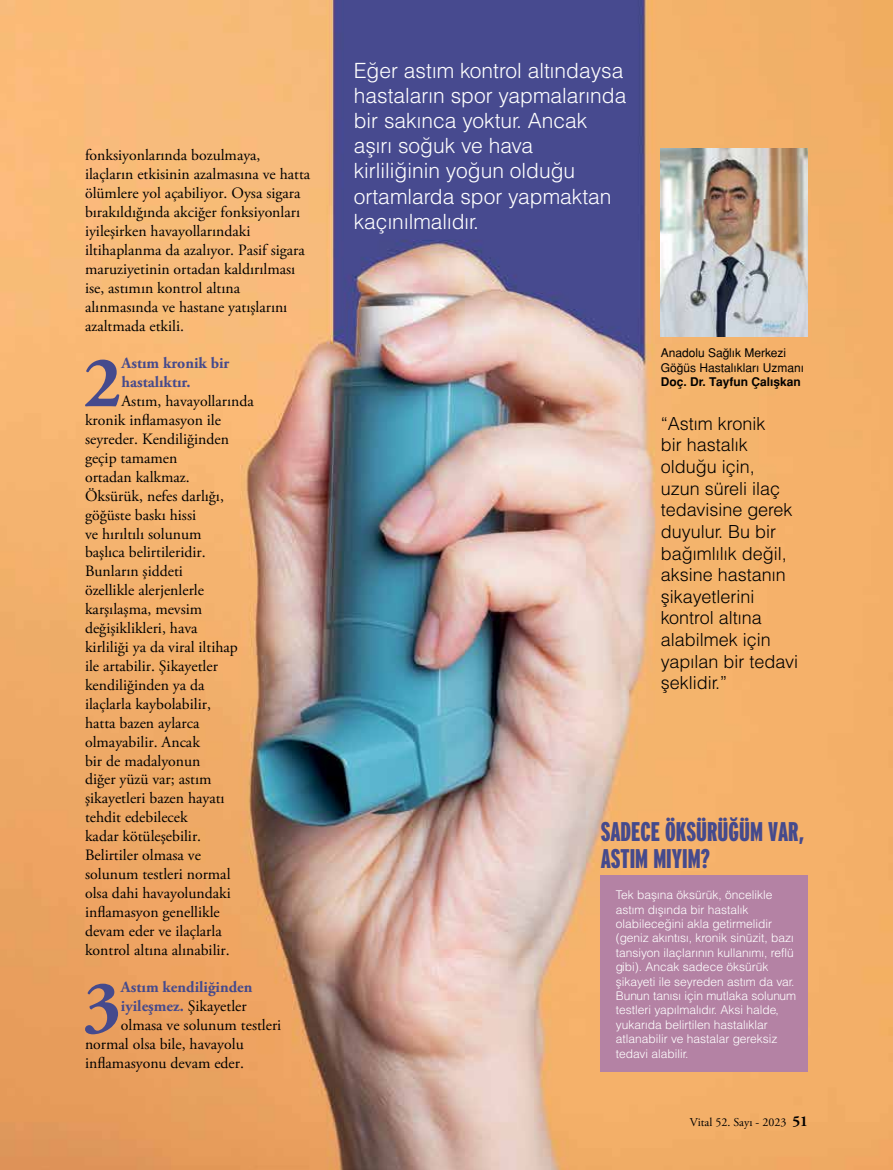
<style>
.page{position:relative;width:893px;height:1170px;background:#fff}
.page>*{position:absolute;margin:0;border:0;box-sizing:border-box;transform-origin:0 0}
.t1{font:700 72.75px "Adobe Garamond Pro";color:#454a8d}
.t2{font:900 extra-condensed 27px/27px "Interstate";color:#454a8d}
.t3{font:21px/25.2px "Helvetica Light Normal Tr";color:#fff}
.t4{font:18px/21.6px "Helvetica Light Normal Tr";color:#000}
.t5{font:15.75px/18.9px "Adobe Garamond Pro";color:#000}
.t6{font:700 15.75px/18.9px "Adobe Garamond Pro";color:#454a8d}
.t7{font:12px/14.4px "Helvetica Light Normal Tr";color:#fff}
.t8{font:12px/14.4px "Helvetica Normal Tr";color:#000}
.t9{font:700 12px "Helvetica Tr";color:#000}
.t10{font:12px "Adobe Garamond Pro";color:#000}
.s1{font-weight:400;color:#000}
.s2{font-weight:700;font-size:15px}
</style>
<div class="page">
<img style="left:0;top:0;width:893px;height:1169px">
<img style="left:661px;top:149px;width:147px;height:187px">
<div style="left:601px;top:875px;width:207px;height:196px;background:#b482a4"></div>
<p class="t5" style="left:85px;top:146px;width:227px">fonksiyonlarında bozulmaya, ilaçların etkisinin azalmasına ve hatta ölümlere yol açabiliyor. Oysa sigara bırakıldığında akciğer fonksiyonları iyileşirken havayollarındaki iltihaplanma da azalıyor. Pasif sigara maruziyetinin ortadan kaldırılması ise, astımın kontrol altına alınmasında ve hastane yatışlarını azaltmada etkili.</p>
<h1 class="t1" style="left:84px;top:341px;width:39px">2</h1>
<p class="t6" style="left:121px;top:354px;width:109px">Astım kronik bir hastalıktır.</p>
<p class="t5" style="left:85px;top:392px;width:170px;text-indent:36px">Astım, havayollarında kronik inflamasyon ile seyreder. Kendiliğinden geçip tamamen<br>ortadan kalkmaz.<br>Öksürük, nefes darlığı, göğüste baskı hissi<br>ve hırıltılı solunum<br>başlıca belirtileridir.<br>Bunların şiddeti<br>özellikle alerjenlerle karşılaşma, mevsim değişiklikleri, hava<br>kirliliği ya da viral iltihap ile artabilir. Şikayetler kendiliğinden ya da ilaçlarla kaybolabilir,<br>hatta bazen aylarca olmayabilir. Ancak<br>bir de madalyonun<br>diğer yüzü var; astım şikayetleri bazen hayatı tehdit edebilecek<br>kadar kötüleşebilir.<br>Belirtiler olmasa ve solunum testleri normal olsa dahi havayolundaki inflamasyon genellikle devam eder ve ilaçlarla kontrol altına alınabilir.</p>
<h1 class="t1" style="left:83px;top:964px;width:39px">3</h1>
<p class="t6" style="left:121px;top:978px;width:133px">Astım kendiliğinden</p>
<p class="t6" style="left:121px;top:997px;width:127px">iyileşmez. <span class="s1">Şikayetler</span></p>
<p class="t5" style="left:121px;top:1016px;width:162px">olmasa ve solunum testleri</p>
<p class="t5" style="left:85px;top:1035px;width:160px">normal olsa bile, havayolu</p>
<p class="t5" style="left:85px;top:1054px;width:160px">inflamasyonu devam eder.</p>
<h3 class="t3" style="left:354px;top:57px;width:274px">Eğer astım kontrol altındaysa hastaların spor yapmalarında bir sakınca yoktur. Ancak aşırı soğuk ve hava<br>kirliliğinin yoğun olduğu ortamlarda spor yapmaktan kaçınılmalıdır.</h3>
<p class="t8" style="left:661px;top:346px;width:145px">Anadolu Sağlık Merkezi<br>Göğüs Hastalıkları Uzmanı</p>
<p class="t9" style="left:661px;top:374px;width:141px">Doç. Dr. Tayfun Çalışkan</p>
<p class="t4" style="left:661px;top:412px;width:139px">“Astım kronik<br>bir hastalık olduğu için, uzun süreli ilaç tedavisine gerek duyulur. Bu bir bağımlılık değil, aksine hastanın şikayetlerini kontrol altına alabilmek için yapılan bir tedavi şeklidir.”</p>
<h2 class="t2" style="left:601px;top:817px;width:205px">SADECE ÖKSÜRÜĞÜM VAR,<br>ASTIM MIYIM?</h2>
<p class="t7" style="left:616px;top:887px;width:182px">Tek başına öksürük, öncelikle astım dışında bir hastalık olabileceğini akla getirmelidir (geniz akıntısı, kronik sinüzit, bazı tansiyon ilaçlarının kullanımı, reflü gibi). Ancak sadece öksürük şikayeti ile seyreden astım da var.<br>Bunun tanısı için mutlaka solunum testleri yapılmalıdır. Aksi halde, yukarıda belirtilen hastalıklar atlanabilir ve hastalar gereksiz tedavi alabilir.</p>
<p class="t10" style="left:690px;top:1114px;width:120px">Vital 52. Sayı - 2023 <span class="s2">51</span></p>
</div>
